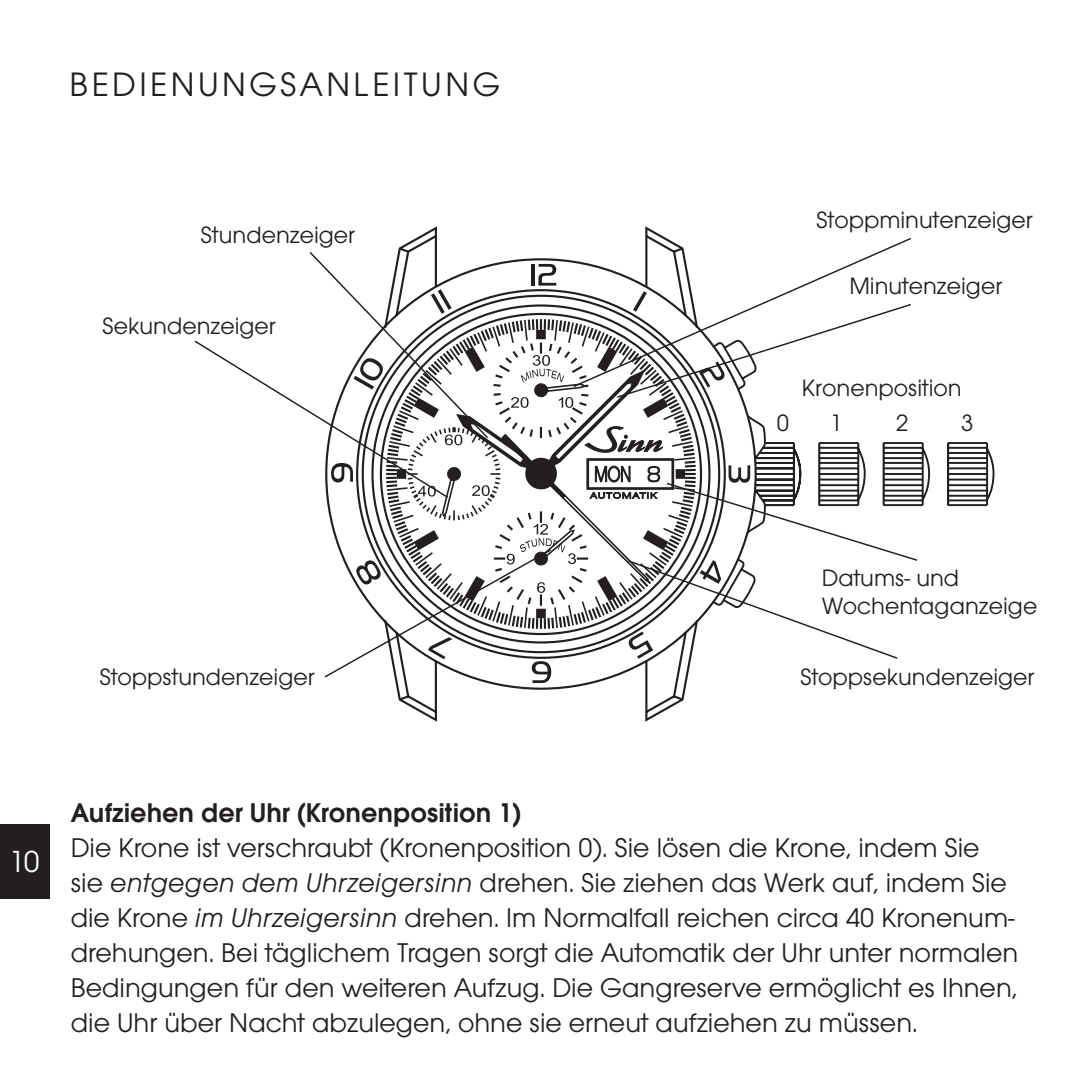
<style>
.page{position:relative;width:1092px;height:1092px;background:#fff}
.page>*{position:absolute;margin:0;border:0;box-sizing:border-box;transform-origin:0 0}
.t1{font:35px "Avant Gar Got Itc T Boo";letter-spacing:.1em;color:#231f20}
.t2{font:31.5px "Avant Gar Got Itc T Boo";color:#fff}
.t3{font:28px/35px "Avant Gar Got Itc T Boo";color:#231f20}
.t4{font:28px "Avant Gar Got Itc T Dem";color:#231f20}
.t5{font:24.5px/28px "Avant Gar Got Itc T Boo";color:#231f20}
.s1{font-family:"Avant Gar Got Itc T Boo Obl"}
</style>
<div class="page">
<div style="left:0;top:823px;width:50px;height:75px;background:#231f20"></div>
<svg style="left:397px;top:226px;width:289px;height:496px"></svg>
<svg style="left:947px;top:442px;width:48px;height:65px"></svg>
<hr style="left:946px;top:443px;width:3px;height:62px;background:#231f20">
<svg style="left:572px;top:236px;width:339px;height:14px"></svg>
<svg style="left:194px;top:250px;width:736px;height:433px"></svg>
<p class="t1" style="left:69px;top:64px;width:432px">Bedienungsanleitung</p>
<p class="t5" style="left:201px;top:221px;width:156px">Stundenzeiger</p>
<p class="t5" style="left:102px;top:312px;width:175px">Sekundenzeiger</p>
<p class="t5" style="left:816px;top:206px;width:218px">Stoppminutenzeiger</p>
<p class="t5" style="left:849px;top:272px;width:154px">Minutenzeiger</p>
<p class="t5" style="left:801px;top:373px;width:161px">Kronenposition</p>
<p class="t5" style="left:776px;top:409px;width:14px">0</p>
<p class="t5" style="left:830px;top:409px;width:14px">1</p>
<p class="t5" style="left:896px;top:409px;width:14px">2</p>
<p class="t5" style="left:961px;top:409px;width:14px">3</p>
<p class="t5" style="left:821px;top:564px;width:217px">Datums- und<br>Wochentaganzeige</p>
<p class="t5" style="left:100px;top:663px;width:216px">Stoppstundenzeiger</p>
<p class="t5" style="left:800px;top:663px;width:236px">Stoppsekundenzeiger</p>
<p class="t2" style="left:9px;top:843px;width:32px">10</p>
<p class="t4" style="left:71px;top:796px;width:452px">Aufziehen der Uhr (Kronenposition 1)</p>
<p class="t3" style="left:71px;top:830px;width:948px">Die Krone ist verschraubt (Kronenposition 0). Sie lösen die Krone, indem Sie sie <span class="s1">entgegen dem Uhrzeigersinn</span> drehen. Sie ziehen das Werk auf, indem Sie die Krone <span class="s1">im Uhrzeigersinn</span> drehen. Im Normalfall reichen circa 40 Kronenum&shy;drehungen. Bei täglichem Tragen sorgt die Automatik der Uhr unter normalen Bedingungen für den weiteren Aufzug. Die Gangreserve ermöglicht es Ihnen, die Uhr über Nacht abzulegen, ohne sie erneut aufziehen zu müssen.</p>
</div>
